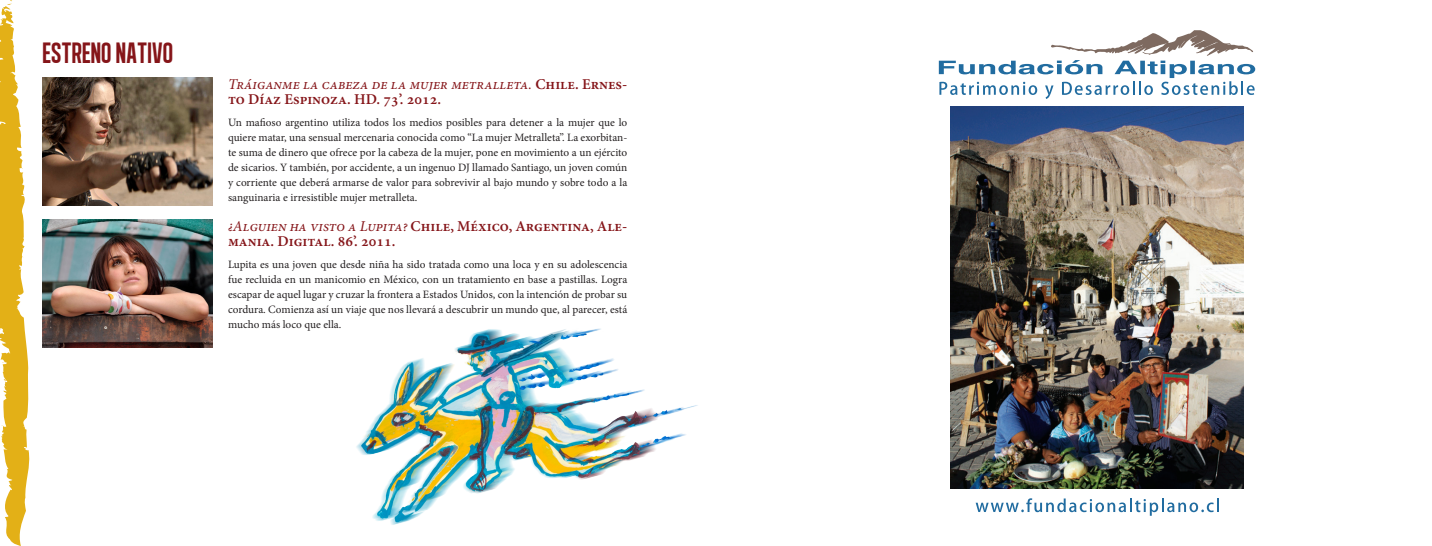
<style>
.page{position:relative;width:1432px;height:546px;background:#fff}
.page>*{position:absolute;margin:0;border:0;box-sizing:border-box;transform-origin:0 0}
.títulos{font:30px "Algre Sans NC";color:#851519}
.subtítulos{font:600 15px/15px "Minion Pro";color:#851519}
.TEXTO{font:11.25px/15px "Minion Pro";color:#231f20;text-align:justify}
.s1{font-weight:400;font-style:italic}
</style>
<div class="page">
<svg style="left:0;top:0;width:30px;height:546px"></svg>
<img style="left:356px;top:328px;width:342px;height:197px">
<img style="left:43px;top:78px;width:170px;height:128px">
<img style="left:43px;top:220px;width:170px;height:127px">
<img style="left:951px;top:107px;width:292px;height:381px">
<svg style="left:975px;top:498px;width:244px;height:17px"></svg>
<svg style="left:939px;top:30px;width:316px;height:69px"></svg>
<p class="títulos" style="left:43px;top:37px;width:132px">ESTRENO NATIVO</p>
<p class="subtítulos" style="left:228px;top:76px;width:401px"><span class="s1">Tráiganme la cabeza de la mujer metralleta.</span> Chile. Ernes&shy;to Díaz Espinoza. HD. 73’. 2012.</p>
<p class="TEXTO" style="left:228px;top:115px;width:401px">Un mafioso argentino utiliza todos los medios posibles para detener a la mujer que lo quiere matar, una sensual mercenaria conocida como “La mujer Metralleta”. La exorbitan&shy;te suma de dinero que ofrece por la cabeza de la mujer, pone en movimiento a un ejército de sicarios. Y también, por accidente, a un ingenuo DJ llamado Santiago, un joven común y corriente que deberá armarse de valor para sobrevivir al bajo mundo y sobre todo a la sanguinaria e irresistible mujer metralleta.</p>
<p class="subtítulos" style="left:228px;top:218px;width:401px"><span class="s1">¿Alguien ha visto a Lupita?</span> Chile, México, Argentina, Ale&shy;mania. Digital. 86’. 2011.</p>
<p class="TEXTO" style="left:228px;top:257px;width:401px">Lupita es una joven que desde niña ha sido tratada como una loca y en su adolescencia fue recluida en un manicomio en México, con un tratamiento en base a pastillas. Logra escapar de aquel lugar y cruzar la frontera a Estados Unidos, con la intención de probar su cordura. Comienza así un viaje que nos llevará a descubrir un mundo que, al parecer, está mucho más loco que ella.</p>
</div>
